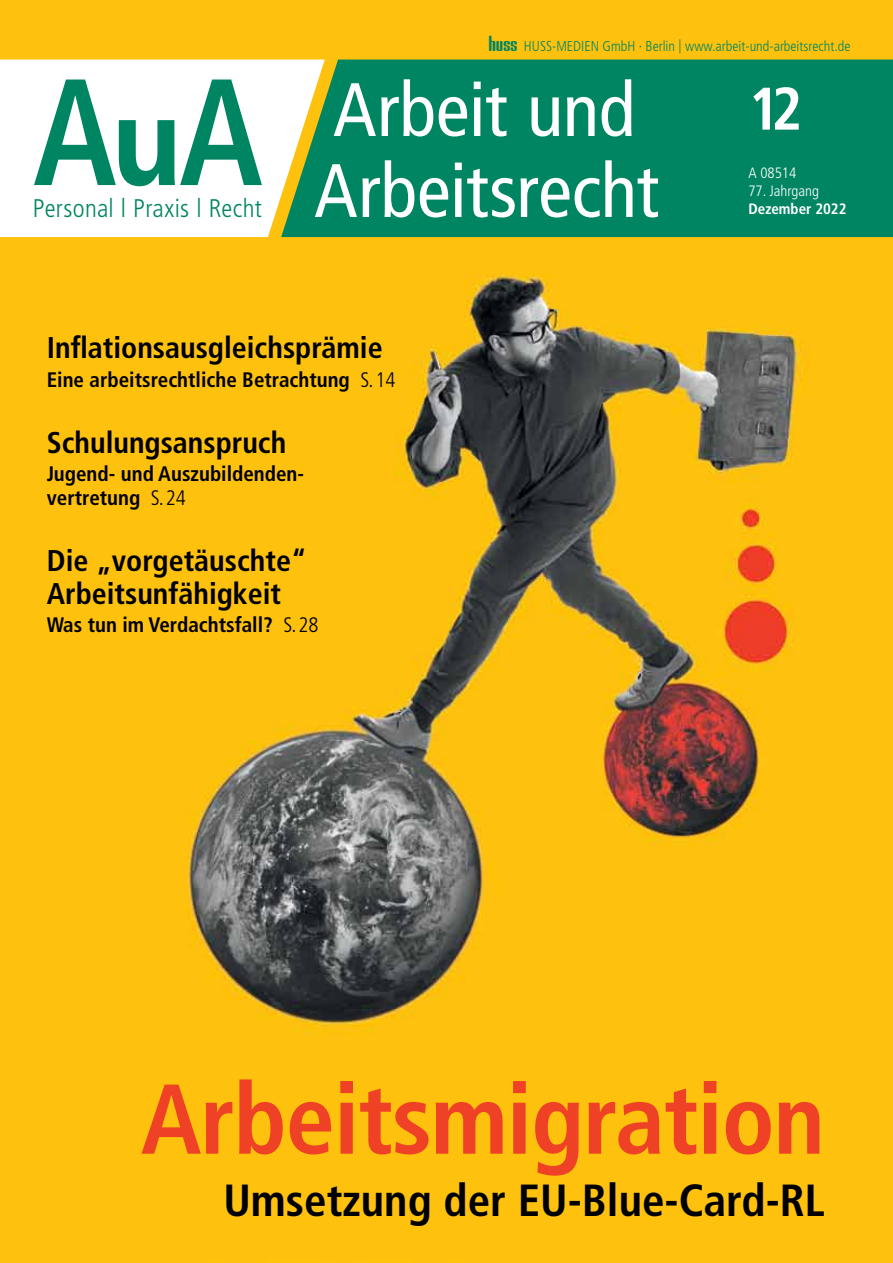
<style>
.page{position:relative;width:893px;height:1263px;background:#fff}
.page>*{position:absolute;margin:0;border:0;box-sizing:border-box;transform-origin:0 0}
.t1{font:700 condensed 99px "Frutiger LT Std";letter-spacing:-.015em;color:#ef4125}
.t2{font:condensed 75.6px "Frutiger LT Std";letter-spacing:-.005em;color:#fff}
.t3{font:700 condensed 60px "Frutiger LT Std";color:#fff}
.t4{font:700 condensed 45px "Frutiger LT Std";color:#000}
.t5{font:700 condensed 30px/33px "Frutiger LT Std";color:#000}
.t6{font:300 condensed 25.5px "Frutiger LT Std";letter-spacing:.01em;color:#008562}
.t7{font:700 condensed 21px/24px "Frutiger LT Std";color:#000}
.t8{font:700 condensed 15px/18px "Frutiger LT Std";color:#fff}
.t9{font:300 condensed 15px "Frutiger LT Std";color:#fff}
.t10{font:300 condensed 14.25px "Frutiger LT Std";color:#008562}
.s1{font-family:"HUSS";font-weight:400;font-stretch:normal;font-size:18.75px}
.s2{font-weight:300}
</style>
<div class="page">
<img style="left:0;top:0;width:893px;height:1263px">
<div style="left:325px;top:60px;width:568px;height:177px;background:#008562"></div>
<svg style="left:0;top:60px;width:325px;height:177px"></svg>
<svg style="left:34px;top:80px;width:228px;height:106px"></svg>
<p class="t6" style="left:33px;top:194px;width:231px">Personal l Praxis l Recht</p>
<p class="t10" style="left:489px;top:38px;width:363px"><span class="s1">huss</span> HUSS-MEDIEN GmbH · Berlin | www.arbeit-und-arbeitsrecht.de</p>
<p class="t2" style="left:333px;top:66px;width:304px">Arbeit und</p>
<p class="t2" style="left:314px;top:147px;width:346px">Arbeitsrecht</p>
<p class="t3" style="left:748px;top:73px;width:56px">12</p>
<p class="t9" style="left:748px;top:165px;width:49px">A 08514</p>
<p class="t8" style="left:748px;top:182px;width:100px"><span class="s2">77. Jahrgang<br></span>Dezember 2022</p>
<p class="t5" style="left:47px;top:332px;width:337px">Inflationsausgleichsprämie</p>
<p class="t7" style="left:47px;top:367px;width:350px">Eine arbeitsrechtliche Betrachtung <span class="s2">S.14</span></p>
<p class="t5" style="left:47px;top:426px;width:241px">Schulungsanspruch</p>
<p class="t7" style="left:47px;top:462px;width:259px">Jugend- und Auszubildenden&shy;vertretung <span class="s2">S.24</span></p>
<p class="t5" style="left:47px;top:544px;width:261px">Die „vorgetäuschte“<br>Arbeitsunfähigkeit</p>
<p class="t7" style="left:47px;top:613px;width:273px">Was tun im Verdachtsfall? <span class="s2">S.28</span></p>
<p class="t1" style="left:141px;top:1060px;width:685px">Arbeitsmigration</p>
<p class="t4" style="left:223px;top:1174px;width:603px">Umsetzung der EU-Blue-Card-RL</p>
</div>
